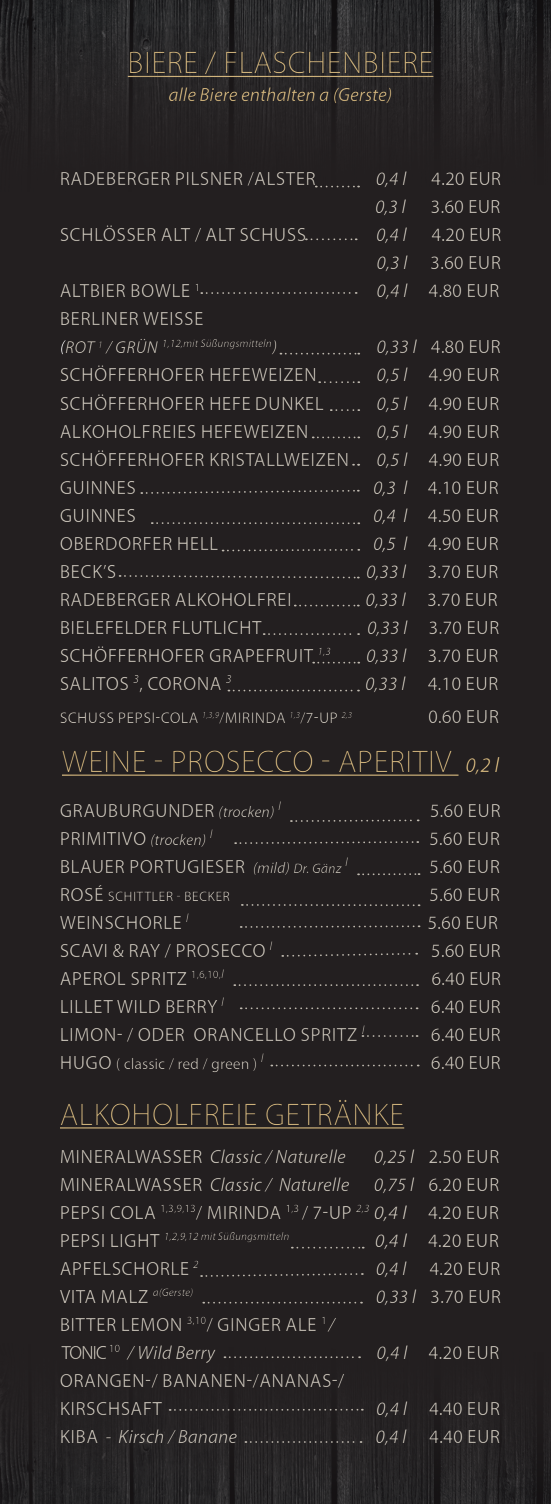
<style>
.page{position:relative;width:551px;height:1504px;background:#fff}
.page>*{position:absolute;margin:0;border:0;box-sizing:border-box;transform-origin:0 0}
.t1{font:300 31.5px "Myriad Pro";letter-spacing:.02em;color:#d2b57d}
.t2{font:19.25px/28px "Myriad Pro";letter-spacing:.02em;color:#c0bab0}
.t3{font:italic 19.25px "Myriad Pro";color:#c0bab0}
.t4{font:italic 19.25px "Myriad Pro";color:#d2b57d}
.t5{font:19.25px/28px "Myriad Pro";color:#c0bab0;text-align:right}
.t6{font:15.75px "Myriad Pro";letter-spacing:.02em;color:#c0bab0}
.t7{font:15.75px "Myriad Pro";color:#c0bab0}
.t8{font:14px "Myriad Pro";letter-spacing:.02em;color:#c0bab0}
.t9{font:italic 12.25px "Myriad Pro";color:#c0bab0}
.t10{font:italic 11.2px "Myriad Pro";color:#c0bab0}
.s1{font-style:italic}
.s2{font-size:17.5px;color:#fff}
.s3{font-size:17.5px}
.s4{font-size:10.15px}
.s5{font-weight:400;font-style:italic;font-size:21px}
.s6{font-style:italic;font-size:15.75px}
.s7{font-style:italic;font-size:14px}
.s8{font-size:19.25px}
.s9{font-style:normal}
.s10{font-style:normal;font-size:19.25px}
.s11{font-style:inherit}
</style>
<div class="page">
<div style="left:1px;top:1px;width:549px;height:1501px;background:#231f20"></div>
<img style="left:0;top:1342px;width:551px;height:161px">
<img style="left:0;top:0;width:551px;height:191px">
<div style="left:53px;top:43px;width:465px;height:1421px;background:#231f20"></div>
<svg style="left:203px;top:1301px;width:159px;height:2px"></svg>
<svg style="left:201px;top:292px;width:155px;height:2px"></svg>
<svg style="left:222px;top:549px;width:137px;height:3px"></svg>
<svg style="left:120px;top:575px;width:239px;height:4px"></svg>
<svg style="left:358px;top:873px;width:61px;height:2px"></svg>
<svg style="left:241px;top:925px;width:178px;height:3px"></svg>
<svg style="left:306px;top:238px;width:50px;height:2px"></svg>
<svg style="left:316px;top:186px;width:43px;height:1px"></svg>
<svg style="left:291px;top:819px;width:127px;height:3px"></svg>
<svg style="left:152px;top:522px;width:207px;height:2px"></svg>
<svg style="left:241px;top:1007px;width:176px;height:2px"></svg>
<svg style="left:282px;top:952px;width:135px;height:5px"></svg>
<svg style="left:235px;top:841px;width:183px;height:3px"></svg>
<svg style="left:170px;top:1408px;width:193px;height:2px"></svg>
<svg style="left:141px;top:489px;width:218px;height:5px"></svg>
<svg style="left:280px;top:353px;width:79px;height:1px"></svg>
<svg style="left:319px;top:381px;width:40px;height:2px"></svg>
<svg style="left:331px;top:409px;width:28px;height:2px"></svg>
<svg style="left:313px;top:436px;width:46px;height:2px"></svg>
<svg style="left:295px;top:604px;width:64px;height:2px"></svg>
<svg style="left:264px;top:633px;width:95px;height:2px"></svg>
<svg style="left:313px;top:661px;width:46px;height:2px"></svg>
<svg style="left:228px;top:689px;width:131px;height:2px"></svg>
<svg style="left:224px;top:1356px;width:136px;height:1px"></svg>
<svg style="left:245px;top:1440px;width:116px;height:2px"></svg>
<svg style="left:362px;top:1035px;width:55px;height:1px"></svg>
<svg style="left:271px;top:1064px;width:147px;height:2px"></svg>
<svg style="left:242px;top:904px;width:177px;height:2px"></svg>
<svg style="left:201px;top:1273px;width:162px;height:4px"></svg>
<svg style="left:234px;top:984px;width:184px;height:1px"></svg>
<svg style="left:292px;top:1246px;width:71px;height:2px"></svg>
<h1 class="t1" style="left:128px;top:44px;width:307px">BIERE / FLASCHENBIERE</h1>
<p class="t4" style="left:168px;top:83px;width:225px">alle Biere enthalten a (Gerste)</p>
<p class="t2" style="left:60px;top:164px;width:258px">RADEBERGER PILSNER /ALSTER</p>
<p class="t3" style="left:375px;top:167px;width:32px">0,4 l</p>
<p class="t2" style="left:431px;top:164px;width:71px">4.20 EUR</p>
<p class="t3" style="left:375px;top:195px;width:32px">0,3 l</p>
<p class="t2" style="left:430px;top:192px;width:71px">3.60 EUR</p>
<p class="t2" style="left:60px;top:220px;width:248px">SCHLÖSSER ALT / ALT SCHUSS</p>
<p class="t3" style="left:376px;top:223px;width:32px">0,4 l</p>
<p class="t5" style="left:376px;top:220px;width:126px">4.20 EUR<br><span class="s1">0,3 l</span> 3.60 EUR</p>
<p class="t2" style="left:60px;top:277px;width:142px">ALTBIER BOWLE <sup>1</sup></p>
<p class="t2" style="left:376px;top:276px;width:124px"><span class="s1">0,4 l</span> 4.80 EUR</p>
<p class="t2" style="left:60px;top:304px;width:145px">BERLINER WEISSE</p>
<p class="t10" style="left:60px;top:336px;width:219px"><span class="s2">(</span><span class="s3">ROT</span> <span class="s4">1</span> <span class="s3">/ GRÜN</span> 1,12,mit Süßungsmitteln<span class="s3">)</span></p>
<p class="t2" style="left:376px;top:332px;width:126px"><span class="s1">0,33 l</span> 4.80 EUR</p>
<p class="t2" style="left:60px;top:360px;width:258px">SCHÖFFERHOFER HEFEWEIZEN</p>
<p class="t2" style="left:376px;top:360px;width:124px"><span class="s1">0,5 l</span> 4.90 EUR</p>
<p class="t2" style="left:60px;top:388px;width:265px">SCHÖFFERHOFER HEFE DUNKEL</p>
<p class="t2" style="left:376px;top:388px;width:124px"><span class="s1">0,5 l</span> 4.90 EUR</p>
<p class="t2" style="left:60px;top:417px;width:250px">ALKOHOLFREIES HEFEWEIZEN</p>
<p class="t2" style="left:376px;top:417px;width:124px"><span class="s1">0,5 l</span> 4.90 EUR</p>
<p class="t2" style="left:60px;top:445px;width:291px">SCHÖFFERHOFER KRISTALLWEIZEN</p>
<p class="t2" style="left:376px;top:445px;width:124px"><span class="s1">0,5 l</span> 4.90 EUR</p>
<p class="t2" style="left:60px;top:473px;width:78px">GUINNES</p>
<p class="t2" style="left:373px;top:473px;width:127px"><span class="s1">0,3 l</span> 4.10 EUR</p>
<p class="t2" style="left:60px;top:501px;width:78px">GUINNES</p>
<p class="t2" style="left:373px;top:501px;width:127px"><span class="s1">0,4 l</span> 4.50 EUR</p>
<p class="t2" style="left:60px;top:529px;width:160px">OBERDORFER HELL</p>
<p class="t2" style="left:373px;top:529px;width:127px"><span class="s1">0,5 l</span> 4.90 EUR</p>
<p class="t2" style="left:60px;top:557px;width:58px">BECK’S</p>
<p class="t2" style="left:366px;top:557px;width:134px"><span class="s1">0,33 l</span> 3.70 EUR</p>
<p class="t2" style="left:60px;top:585px;width:233px">RADEBERGER ALKOHOLFREI</p>
<p class="t2" style="left:365px;top:585px;width:134px"><span class="s1">0,33 l</span> 3.70 EUR</p>
<p class="t2" style="left:60px;top:613px;width:203px">BIELEFELDER FLUTLICHT</p>
<p class="t2" style="left:367px;top:613px;width:134px"><span class="s1">0,33 l</span> 3.70 EUR</p>
<p class="t2" style="left:60px;top:641px;width:273px">SCHÖFFERHOFER GRAPEFRUIT <sup>1,3</sup></p>
<p class="t2" style="left:366px;top:640px;width:134px"><span class="s1">0,33 l</span> 3.70 EUR</p>
<p class="t2" style="left:60px;top:668px;width:173px">SALITOS <sup>3</sup>, CORONA <sup>3</sup></p>
<p class="t2" style="left:365px;top:668px;width:135px"><span class="s1">0,33 l</span> 4.10 EUR</p>
<p class="t6" style="left:60px;top:707px;width:294px">SCHUSS PEPSI-COLA <sup>1,3,9</sup>/MIRINDA <sup>1,3</sup>/7-UP <sup>2,3</sup></p>
<p class="t2" style="left:428px;top:702px;width:72px">0.60 EUR</p>
<h1 class="t1" style="left:62px;top:742px;width:439px">WEINE - PROSECCO - APERITIV <span class="s5">0,2 l</span></h1>
<p class="t2" style="left:60px;top:795px;width:222px">GRAUBURGUNDER <span class="s6">(trocken)</span> <sup>l</sup></p>
<p class="t2" style="left:429px;top:795px;width:72px">5.60 EUR</p>
<p class="t2" style="left:60px;top:823px;width:154px">PRIMITIVO <span class="s6">(trocken)</span> <sup>l</sup></p>
<p class="t2" style="left:429px;top:823px;width:72px">5.60 EUR</p>
<p class="t2" style="left:60px;top:851px;width:283px">BLAUER PORTUGIESER <span class="s6">(mild)</span> <span class="s7">Dr. Gänz</span></p>
<p class="t9" style="left:345px;top:853px;width:4px">l</p>
<p class="t2" style="left:429px;top:851px;width:72px">5.60 EUR</p>
<p class="t8" style="left:60px;top:887px;width:172px"><span class="s8">ROSÉ</span> SCHITTLER - BECKER</p>
<p class="t2" style="left:429px;top:879px;width:72px">5.60 EUR</p>
<p class="t2" style="left:60px;top:907px;width:130px">WEINSCHORLE <sup>l</sup></p>
<p class="t2" style="left:427px;top:907px;width:72px">5.60 EUR</p>
<p class="t2" style="left:60px;top:935px;width:214px">SCAVI &amp; RAY / PROSECCO <sup>l</sup></p>
<p class="t2" style="left:431px;top:935px;width:71px">5.60 EUR</p>
<p class="t2" style="left:60px;top:963px;width:165px">APEROL SPRITZ <sup>1,6,10,</sup><sup>l</sup></p>
<p class="t2" style="left:431px;top:963px;width:71px">6.40 EUR</p>
<p class="t2" style="left:60px;top:991px;width:166px">LILLET WILD BERRY <sup>l</sup></p>
<p class="t2" style="left:431px;top:991px;width:71px">6.40 EUR</p>
<p class="t2" style="left:60px;top:1019px;width:306px">LIMON- / ODER ORANCELLO SPRITZ <sup>l</sup></p>
<p class="t2" style="left:431px;top:1019px;width:71px">6.40 EUR</p>
<p class="t7" style="left:60px;top:1053px;width:205px"><span class="s8">HUGO</span> ( classic / red / green ) <sup>l</sup></p>
<p class="t2" style="left:431px;top:1047px;width:71px">6.40 EUR</p>
<h1 class="t1" style="left:60px;top:1095px;width:346px">ALKOHOLFREIE GETRÄNKE</h1>
<p class="t3" style="left:60px;top:1144px;width:287px"><span class="s9">MINERALWASSER</span> Classic / Naturelle</p>
<p class="t2" style="left:374px;top:1141px;width:127px"><span class="s1">0,25 l</span> 2.50 EUR</p>
<p class="t3" style="left:60px;top:1172px;width:291px"><span class="s9">MINERALWASSER</span> Classic / Naturelle</p>
<p class="t2" style="left:60px;top:1169px;width:441px;text-align:right"><span class="s1">0,75 l</span> 6.20 EUR<br>PEPSI COLA <sup>1,3,9,13</sup>/ MIRINDA <sup>1,3</sup> / 7-UP <sup>2,3</sup> <span class="s1">0,4 l</span> 4.20 EUR</p>
<p class="t10" style="left:60px;top:1229px;width:231px"><span class="s10">PEPSI LIGHT</span> <span class="s11">1,2,9,12</span> mit Süßungsmitteln</p>
<p class="t2" style="left:375px;top:1225px;width:126px"><span class="s1">0,4 l</span> 4.20 EUR</p>
<p class="t2" style="left:60px;top:1253px;width:140px">APFELSCHORLE <sup>2</sup></p>
<p class="t2" style="left:375px;top:1253px;width:126px"><span class="s1">0,4 l</span> 4.20 EUR</p>
<p class="t10" style="left:60px;top:1285px;width:135px"><span class="s10">VITA MALZ</span> a(Gerste)</p>
<p class="t2" style="left:376px;top:1281px;width:127px"><span class="s1">0,33 l</span> 3.70 EUR</p>
<p class="t2" style="left:60px;top:1309px;width:276px">BITTER LEMON <sup>3,10</sup>/ GINGER ALE <sup>1</sup> <span class="s1">/<br></span>TONIC <sup>10</sup> <span class="s1">/ Wild Berry</span></p>
<p class="t2" style="left:376px;top:1337px;width:124px"><span class="s1">0,4 l</span> 4.20 EUR</p>
<p class="t2" style="left:60px;top:1365px;width:286px">ORANGEN-/ BANANEN-/ANANAS-/<br>KIRSCHSAFT</p>
<p class="t2" style="left:376px;top:1393px;width:125px"><span class="s1">0,4 l</span> 4.40 EUR</p>
<p class="t3" style="left:60px;top:1424px;width:179px"><span class="s9">KIBA</span> - Kirsch / Banane</p>
<p class="t2" style="left:375px;top:1421px;width:126px"><span class="s1">0,4 l</span> 4.40 EUR</p>
</div>
